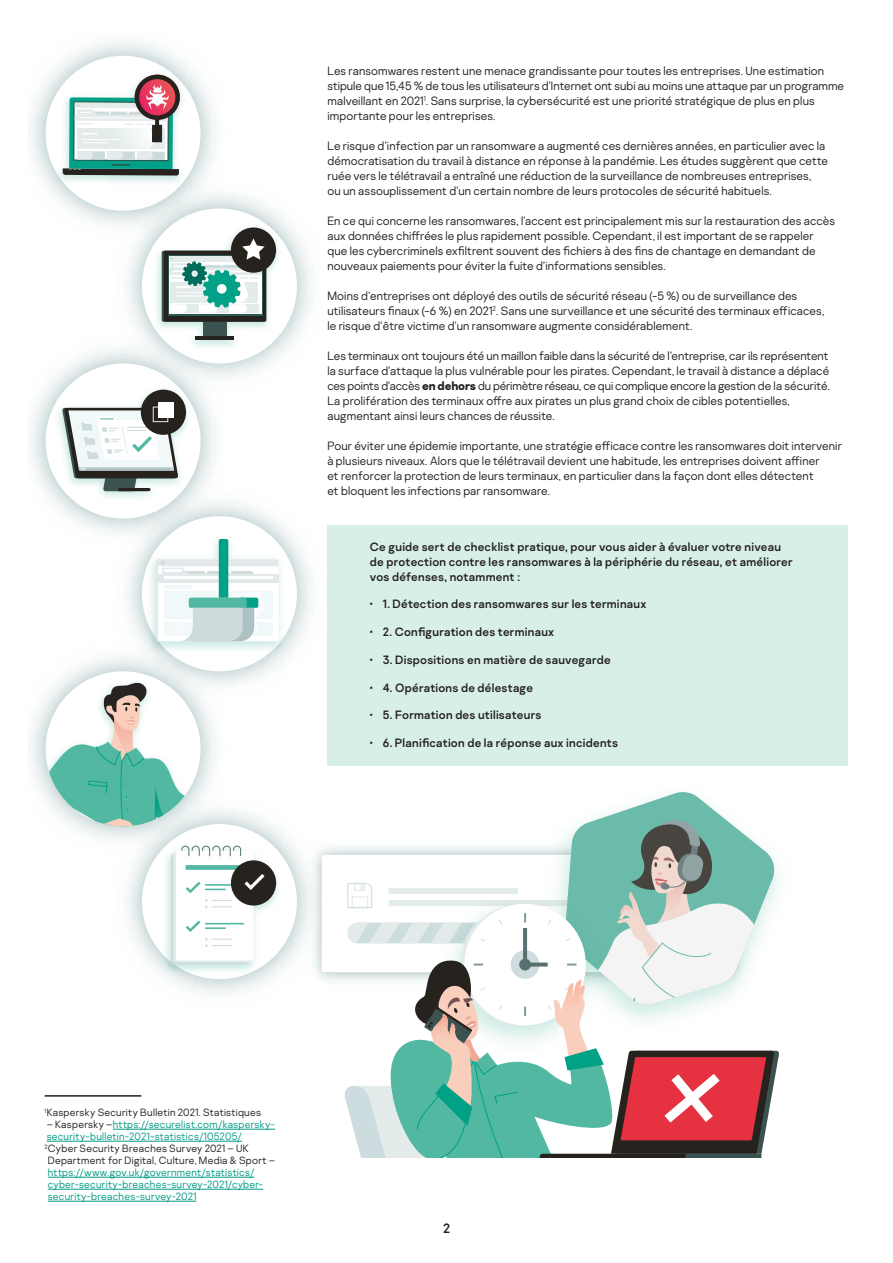
<style>
.page{position:relative;width:893px;height:1263px;background:#fff}
.page>*{position:absolute;margin:0;border:0;box-sizing:border-box;transform-origin:0 0}
.t1{font:13.5px "Kaspersky Sans";color:#231f20}
.t2{font:300 12px/15px "Kaspersky Sans";letter-spacing:.01em;color:#231f20}
.t3{font:12px/15px "Kaspersky Sans";letter-spacing:.02em;color:#231f20}
.t4{font:300 10.5px/12px "Kaspersky Sans";letter-spacing:.025em;color:#231f20}
.t5{font:300 10.5px/12px "Kaspersky Sans";letter-spacing:.025em;color:#009a82}
.s1{font-weight:700}
.s2{color:#009a82}
</style>
<div class="page">
<hr style="left:113px;top:1129px;width:162px;height:1px;background:#009a82">
<hr style="left:47px;top:1141px;width:195px;height:1px;background:#009a82">
<hr style="left:48px;top:1177px;width:207px;height:1px;background:#009a82">
<hr style="left:48px;top:1189px;width:215px;height:1px;background:#009a82">
<hr style="left:48px;top:1201px;width:148px;height:1px;background:#009a82">
<hr style="left:45px;top:1095px;width:96px;height:1px;background:#231f20">
<svg style="left:607px;top:792px;width:114px;height:24px;fill:#6bbbaa"></svg>
<svg style="left:344px;top:816px;width:435px;height:342px"></svg>
<img style="left:30px;top:41px;width:185px;height:176px">
<div style="left:46px;top:56px;width:155px;height:155px;background:#fff;border-radius:50%"></div>
<img style="left:86px;top:154px;width:225px;height:216px">
<div style="left:142px;top:208px;width:155px;height:155px;background:#fff;border-radius:50%"></div>
<img style="left:30px;top:308px;width:225px;height:217px">
<div style="left:46px;top:363px;width:155px;height:155px;background:#fff;border-radius:50%"></div>
<img style="left:86px;top:461px;width:225px;height:217px">
<div style="left:142px;top:516px;width:155px;height:155px;background:#fff;border-radius:50%"></div>
<img style="left:30px;top:616px;width:225px;height:216px">
<img style="left:86px;top:769px;width:266px;height:265px">
<div style="left:142px;top:824px;width:155px;height:155px;background:#fff;border-radius:50%"></div>
<img style="left:150px;top:221px;width:137px;height:134px">
<div style="left:203px;top:318px;width:24px;height:20px;background:#3c5251"></div>
<div style="left:164px;top:251px;width:102px;height:71px;background:#26231e;border-radius:2px"></div>
<div style="left:168px;top:255px;width:94px;height:60px;background:#2a5a51"></div>
<svg style="left:169px;top:262px;width:92px;height:52px"></svg>
<div style="left:169px;top:256px;width:92px;height:6px;background:#e3ebeb"></div>
<div style="left:169px;top:268px;width:92px;height:7px;background:#e3ebeb"></div>
<hr style="left:195px;top:336px;width:39px;height:4px;background:#26231e">
<div style="left:231px;top:227px;width:45px;height:46px;background:#26231e;border-radius:50%"></div>
<svg style="left:171px;top:238px;width:94px;height:75px"></svg>
<img style="left:51px;top:67px;width:140px;height:123px">
<svg style="left:63px;top:75px;width:117px;height:101px"></svg>
<img style="left:51px;top:382px;width:146px;height:125px">
<div style="left:141px;top:390px;width:45px;height:45px;background:#26231e;border-radius:50%"></div>
<div style="left:159px;top:402px;width:15px;height:16px;background:#fff"></div>
<svg style="left:62px;top:407px;width:116px;height:84px"></svg>
<img style="left:159px;top:838px;width:128px;height:142px">
<div style="left:171px;top:854px;width:77px;height:110px;background:#cddcdd;border-radius:2px"></div>
<div style="left:173px;top:852px;width:78px;height:110px;background:linear-gradient(to right,#eef3f3,#f1f4f4);border-radius:2px"></div>
<div style="left:176px;top:851px;width:78px;height:109px;background:#fff;border-radius:2px"></div>
<div style="left:186px;top:865px;width:58px;height:5px;background:#52b8a2"></div>
<svg style="left:181px;top:845px;width:62px;height:13px"></svg>
<hr style="left:205px;top:884px;width:39px;height:2px;background:#52b8a2">
<svg style="left:186px;top:882px;width:40px;height:11px"></svg>
<svg style="left:205px;top:899px;width:27px;height:9px"></svg>
<hr style="left:205px;top:923px;width:39px;height:1px;background:#52b8a2">
<hr style="left:205px;top:927px;width:21px;height:2px;background:#52b8a2">
<svg style="left:186px;top:920px;width:15px;height:12px"></svg>
<svg style="left:205px;top:938px;width:27px;height:9px"></svg>
<div style="left:231px;top:860px;width:45px;height:45px;background:#26231e;border-radius:50%"></div>
<svg style="left:244px;top:874px;width:21px;height:16px"></svg>
<img style="left:143px;top:532px;width:147px;height:125px">
<svg style="left:158px;top:539px;width:121px;height:102px"></svg>
<img style="left:48px;top:676px;width:153px;height:5px">
<svg style="left:48px;top:681px;width:153px;height:145px"></svg>
<div style="left:327px;top:525px;width:521px;height:240px;background:#d7eee9"></div>
<p class="t2" style="left:327px;top:63px;width:518px">Les ransomwares restent une menace grandissante pour toutes les entreprises. Une estimation stipule que 15,45 % de tous les utilisateurs d'Internet ont subi au moins une attaque par un programme malveillant en 2021<sup>1</sup>. Sans surprise, la cybersécurité est une priorité stratégique de plus en plus importante pour les entreprises.</p>
<p class="t2" style="left:327px;top:138px;width:502px">Le risque d'infection par un ransomware a augmenté ces dernières années, en particulier avec la démocratisation du travail à distance en réponse à la pandémie. Les études suggèrent que cette ruée vers le télétravail a entraîné une réduction de la surveillance de nombreuses entreprises,<br>ou un assouplissement d'un certain nombre de leurs protocoles de sécurité habituels.</p>
<p class="t2" style="left:327px;top:213px;width:509px">En ce qui concerne les ransomwares, l'accent est principalement mis sur la restauration des accès aux données chiffrées le plus rapidement possible. Cependant, il est important de se rappeler que les cybercriminels exfiltrent souvent des fichiers à des fins de chantage en demandant de nouveaux paiements pour éviter la fuite d'informations sensibles.</p>
<p class="t2" style="left:327px;top:288px;width:498px">Moins d'entreprises ont déployé des outils de sécurité réseau (-5 %) ou de surveillance des utilisateurs finaux (-6 %) en 2021<sup>2</sup>. Sans une surveillance et une sécurité des terminaux efficaces, le risque d'être victime d'un ransomware augmente considérablement.</p>
<p class="t2" style="left:327px;top:348px;width:504px">Les terminaux ont toujours été un maillon faible dans la sécurité de l'entreprise, car ils représentent la surface d'attaque la plus vulnérable pour les pirates. Cependant, le travail à distance a déplacé ces points d'accès <span class="s1">en dehors</span> du périmètre réseau, ce qui complique encore la gestion de la sécurité.<br>La prolifération des terminaux offre aux pirates un plus grand choix de cibles potentielles, augmentant ainsi leurs chances de réussite.</p>
<p class="t2" style="left:327px;top:438px;width:516px">Pour éviter une épidemie importante, une stratégie efficace contre les ransomwares doit intervenir à plusieurs niveaux. Alors que le télétravail devient une habitude, les entreprises doivent affiner<br>et renforcer la protection de leurs terminaux, en particulier dans la façon dont elles détectent<br>et bloquent les infections par ransomware.</p>
<p class="t3" style="left:370px;top:539px;width:424px">Ce guide sert de checklist pratique, pour vous aider à évaluer votre niveau de protection contre les ransomwares à la périphérie du réseau, et améliorer vos défenses, notamment :</p>
<p class="t3" style="left:370px;top:597px;width:278px">• 1. Détection des ransomwares sur les terminaux</p>
<p class="t3" style="left:370px;top:624px;width:186px">• 2. Configuration des terminaux</p>
<p class="t3" style="left:370px;top:652px;width:242px">• 3. Dispositions en matière de sauvegarde</p>
<p class="t3" style="left:370px;top:680px;width:165px">• 4. Opérations de délestage</p>
<p class="t3" style="left:370px;top:708px;width:173px">• 5. Formation des utilisateurs</p>
<p class="t3" style="left:370px;top:735px;width:250px">• 6. Planification de la réponse aux incidents</p>
<p class="t4" style="left:45px;top:1106px;width:218px"><sup>1</sup>Kaspersky Security Bulletin 2021. Statistiques</p>
<p class="t4" style="left:45px;top:1118px;width:232px">– Kaspersky –<span class="s2">https://securelist.com/kaspersky&shy;security-bulletin-2021-statistics/105205/<br></span><sup>2</sup>Cyber Security Breaches Survey 2021 – UK Department for Digital, Culture, Media &amp; Sport –</p>
<p class="t5" style="left:48px;top:1166px;width:217px">https://www.gov.uk/government/statistics/ cyber-security-breaches-survey-2021/cyber&shy;security-breaches-survey-2021</p>
<p class="t1" style="left:443px;top:1220px;width:8px">2</p>
</div>
